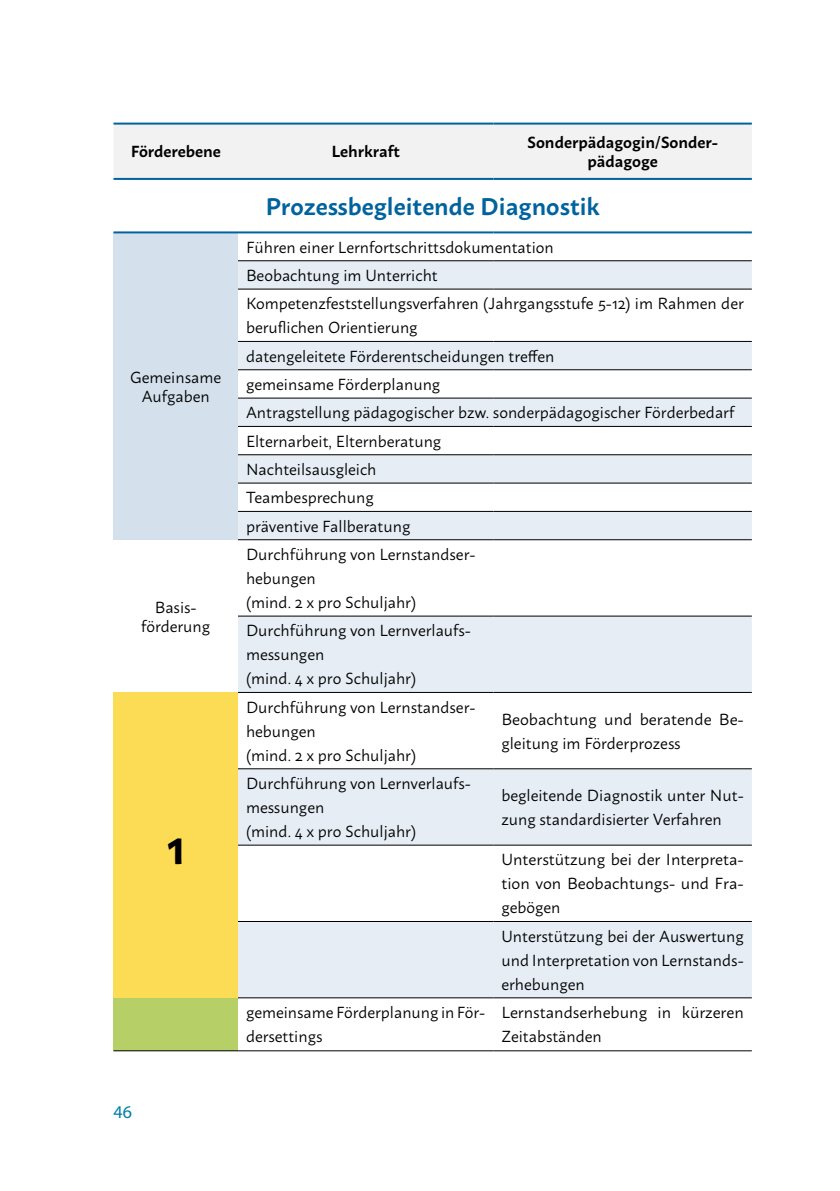
<style>
.page{position:relative;width:840px;height:1191px;background:#fff}
.page>*{position:absolute;margin:0;border:0;box-sizing:border-box;transform-origin:0 0}
.t1{font:600 48px "Macho";color:#000}
.t2{font:600 24px "Macho";color:#00639e}
.t3{font:18px "Myriad Pro";color:#007daa}
.Text_Absatz{font:16px/24px "Macho";color:#000}
.t4{font:600 16px/19.2px "Macho";color:#000;text-align:center}
</style>
<div class="page">
<div style="left:113px;top:125px;width:638px;height:53px;background:#f2f2f2"></div>
<div style="left:113px;top:232px;width:125px;height:308px;background:#d4e1ed"></div>
<svg style="left:238px;top:261px;width:513px;height:736px;fill:#e6edf5"></svg>
<div style="left:113px;top:692px;width:125px;height:305px;background:#fcdb55"></div>
<div style="left:113px;top:997px;width:125px;height:53px;background:#b7cf67"></div>
<hr style="left:113px;top:123px;width:125px;height:2px;background:#00639e">
<hr style="left:238px;top:123px;width:255px;height:2px;background:#00639e">
<hr style="left:493px;top:123px;width:258px;height:2px;background:#00639e">
<hr style="left:113px;top:178px;width:125px;height:2px;background:#00639e">
<hr style="left:238px;top:178px;width:255px;height:2px;background:#00639e">
<hr style="left:493px;top:178px;width:258px;height:2px;background:#00639e">
<hr style="left:238px;top:260px;width:255px;height:1px;background:#000">
<hr style="left:493px;top:260px;width:258px;height:1px;background:#000">
<hr style="left:238px;top:288px;width:255px;height:1px;background:#000">
<hr style="left:493px;top:288px;width:258px;height:1px;background:#000">
<hr style="left:238px;top:341px;width:255px;height:1px;background:#000">
<hr style="left:493px;top:341px;width:258px;height:1px;background:#000">
<hr style="left:238px;top:369px;width:255px;height:1px;background:#000">
<hr style="left:493px;top:369px;width:258px;height:1px;background:#000">
<hr style="left:238px;top:397px;width:255px;height:1px;background:#000">
<hr style="left:493px;top:397px;width:258px;height:1px;background:#000">
<hr style="left:238px;top:426px;width:255px;height:1px;background:#000">
<hr style="left:493px;top:426px;width:258px;height:1px;background:#000">
<hr style="left:238px;top:454px;width:255px;height:1px;background:#000">
<hr style="left:493px;top:454px;width:258px;height:1px;background:#000">
<hr style="left:238px;top:482px;width:255px;height:1px;background:#000">
<hr style="left:493px;top:482px;width:258px;height:1px;background:#000">
<hr style="left:238px;top:511px;width:255px;height:1px;background:#000">
<hr style="left:493px;top:511px;width:258px;height:1px;background:#000">
<hr style="left:238px;top:539px;width:255px;height:1px;background:#000">
<hr style="left:493px;top:539px;width:258px;height:1px;background:#000">
<hr style="left:238px;top:615px;width:255px;height:1px;background:#000">
<hr style="left:493px;top:615px;width:258px;height:1px;background:#000">
<hr style="left:238px;top:692px;width:255px;height:1px;background:#000">
<hr style="left:493px;top:692px;width:258px;height:1px;background:#000">
<hr style="left:238px;top:768px;width:255px;height:1px;background:#000">
<hr style="left:493px;top:768px;width:258px;height:1px;background:#000">
<hr style="left:238px;top:844px;width:255px;height:1px;background:#000">
<hr style="left:493px;top:844px;width:258px;height:1px;background:#000">
<hr style="left:238px;top:921px;width:255px;height:1px;background:#000">
<hr style="left:493px;top:921px;width:258px;height:1px;background:#000">
<hr style="left:238px;top:997px;width:255px;height:1px;background:#000">
<hr style="left:493px;top:997px;width:258px;height:1px;background:#000">
<hr style="left:238px;top:1050px;width:255px;height:1px;background:#000">
<hr style="left:493px;top:1050px;width:258px;height:1px;background:#000">
<hr style="left:113px;top:1050px;width:125px;height:1px;background:#000">
<hr style="left:113px;top:231px;width:125px;height:2px;background:#00639e">
<hr style="left:238px;top:231px;width:255px;height:2px;background:#00639e">
<hr style="left:493px;top:231px;width:258px;height:2px;background:#00639e">
<p class="t4" style="left:131px;top:140px;width:92px">Förderebene</p>
<p class="t4" style="left:331px;top:140px;width:70px">Lehrkraft</p>
<p class="t4" style="left:527px;top:131px;width:192px">Sonderpädagogin/Sonder&shy;pädagoge</p>
<p class="t2" style="left:265px;top:185px;width:335px">Prozessbegleitende Diagnostik</p>
<p class="Text_Absatz" style="left:130px;top:366px;width:92px;line-height:19.2px;text-align:center">Gemeinsame<br>Aufgaben</p>
<p class="Text_Absatz" style="left:141px;top:596px;width:70px;line-height:19.2px;text-align:center">Basis&shy;förderung</p>
<p class="t1" style="left:166px;top:803px;width:20px">1</p>
<p class="t3" style="left:113px;top:1100px;width:20px">46</p>
<p class="Text_Absatz" style="left:246px;top:233px;width:309px">Führen einer Lernfortschrittsdokumentation</p>
<p class="Text_Absatz" style="left:246px;top:262px;width:193px">Beobachtung im Unterricht</p>
<p class="Text_Absatz" style="left:246px;top:290px;width:499px">Kompetenzfeststellungsverfahren (Jahrgangsstufe 5-12) im Rahmen der beruflichen Orientierung</p>
<p class="Text_Absatz" style="left:246px;top:342px;width:309px">datengeleitete Förderentscheidungen treffen</p>
<p class="Text_Absatz" style="left:246px;top:371px;width:196px">gemeinsame Förderplanung</p>
<p class="Text_Absatz" style="left:246px;top:399px;width:489px">Antragstellung pädagogischer bzw. sonderpädagogischer Förderbedarf</p>
<p class="Text_Absatz" style="left:246px;top:427px;width:197px">Elternarbeit, Elternberatung</p>
<p class="Text_Absatz" style="left:246px;top:456px;width:132px">Nachteilsausgleich</p>
<p class="Text_Absatz" style="left:246px;top:484px;width:129px">Teambesprechung</p>
<p class="Text_Absatz" style="left:246px;top:512px;width:166px">präventive Fallberatung</p>
<p class="Text_Absatz" style="left:246px;top:541px;width:231px">Durchführung von Lernstandser&shy;hebungen<br>(mind. 2 x pro Schuljahr)</p>
<p class="Text_Absatz" style="left:246px;top:617px;width:226px">Durchführung von Lernverlaufs&shy;messungen<br>(mind. 4 x pro Schuljahr)</p>
<p class="Text_Absatz" style="left:246px;top:693px;width:231px">Durchführung von Lernstandser&shy;hebungen<br>(mind. 2 x pro Schuljahr)</p>
<p class="Text_Absatz" style="left:246px;top:770px;width:226px">Durchführung von Lernverlaufs&shy;messungen<br>(mind. 4 x pro Schuljahr)</p>
<p class="Text_Absatz" style="left:501px;top:705px;width:244px">Beobachtung und beratende Be&shy;gleitung im Förderprozess</p>
<p class="Text_Absatz" style="left:501px;top:782px;width:244px">begleitende Diagnostik unter Nut&shy;zung standardisierter Verfahren</p>
<p class="Text_Absatz" style="left:501px;top:846px;width:244px;text-align:justify">Unterstützung bei der Interpreta&shy;tion von Beobachtungs- und Fra&shy;gebögen</p>
<p class="Text_Absatz" style="left:501px;top:922px;width:244px;text-align:justify">Unterstützung bei der Auswertung und Interpretation von Lernstands&shy;erhebungen</p>
<p class="Text_Absatz" style="left:246px;top:999px;width:241px">gemeinsame Förderplanung in För&shy;dersettings</p>
<p class="Text_Absatz" style="left:501px;top:999px;width:244px">Lernstandserhebung in kürzeren<br>Zeitabständen</p>
</div>
